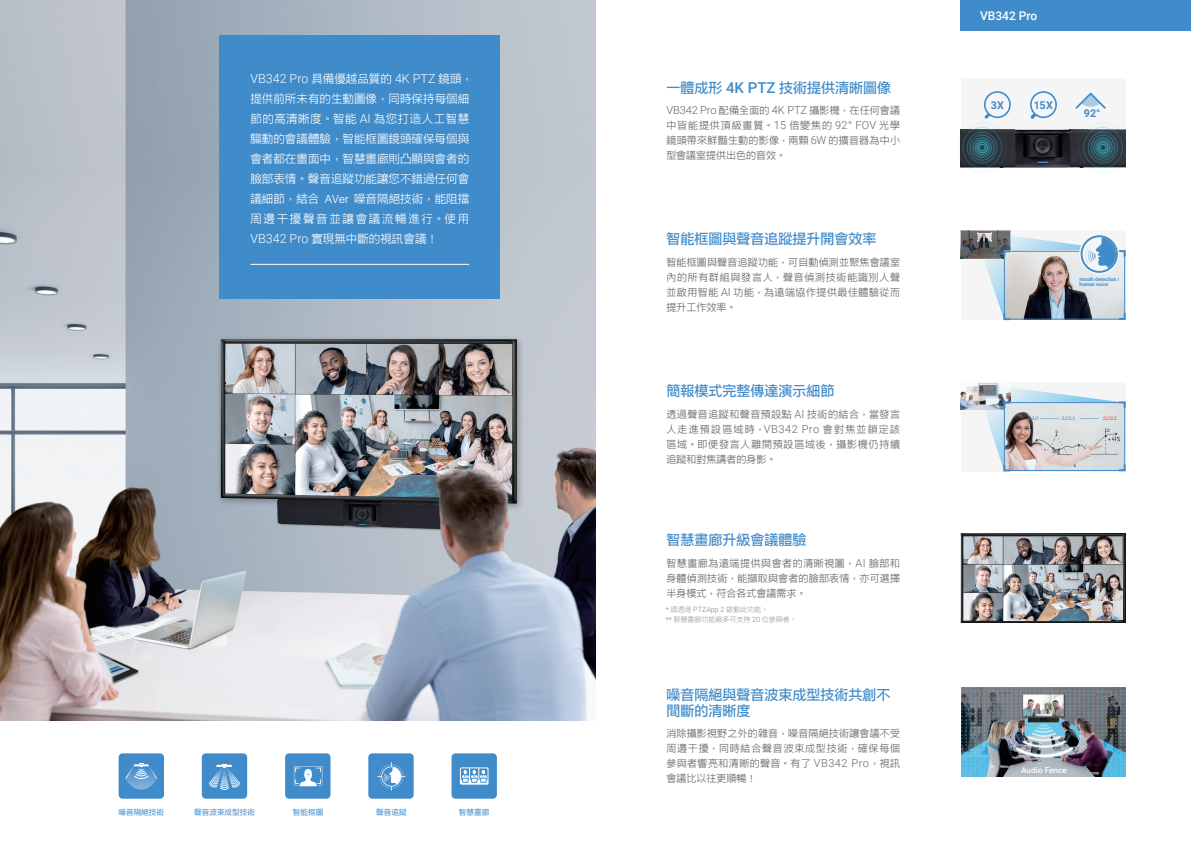
<style>
.page{position:relative;width:1191px;height:842px;background:#fff}
.page>*{position:absolute;margin:0;border:0;box-sizing:border-box;transform-origin:0 0}
.t1{font:700 14px/16.8px "ARUD Jing Xi Hei E1 B5 HK";color:#408bca}
.t2{font:300 12.5px "Roboto";color:#fff}
.t3{font:500 12px "Roboto";color:#fff}
.t4{font:500 11.5px/20px "ARUD Jing Xi Hei E1 B5 HK";color:#fff;text-align:justify}
.t5{font:700 10.7px "Roboto";color:#408bca}
.t6{font:500 10px/15px "ARUD Jing Xi Hei E1 B5 HK";letter-spacing:.05em;color:#636366;text-align:justify}
.t7{font:500 8px "Roboto";color:#fff}
.t8{font:7.6px "ARUD Jing Xi Hei E1 B5 HK DB";color:#408bca}
.t9{font:300 7px/10px "ARUD Jing Xi Hei E1 B5 HK";color:#808285}
.t10{font:700 5px/5px "Roboto";color:#408bca}
.s1{font-family:"ARUD Jing Xi Hei E1 B5 HK";font-weight:500;font-size:11.5px}
.s2{font-family:"Roboto";font-weight:300;font-size:12.5px}
.s3{font-family:"Roboto";font-weight:500;font-size:15px}
.s4{font-family:"Roboto";font-weight:300;font-size:11px}
.s5{font-family:"Roboto"}
.s6{font-family:"Roboto";font-size:7.2px}
</style>
<div class="page">
<img style="left:0;top:0;width:595px;height:720px">
<div style="left:219px;top:35px;width:281px;height:264px;background:#408bca"></div>
<hr style="left:250px;top:264px;width:219px;height:1px;background:#fff">
<div style="left:368px;top:753px;width:46px;height:46px;background:#408bca;border-radius:4px"></div>
<div style="left:202px;top:753px;width:45px;height:46px;background:#408bca;border-radius:4px"></div>
<div style="left:119px;top:753px;width:45px;height:46px;background:#408bca;border-radius:4px"></div>
<div style="left:285px;top:753px;width:45px;height:46px;background:#408bca;border-radius:4px"></div>
<div style="left:451px;top:753px;width:46px;height:46px;background:#408bca;border-radius:4px"></div>
<svg style="left:377px;top:762px;width:28px;height:29px"></svg>
<svg style="left:125px;top:763px;width:32px;height:26px"></svg>
<svg style="left:294px;top:766px;width:28px;height:20px"></svg>
<svg style="left:209px;top:764px;width:31px;height:26px"></svg>
<div style="left:460px;top:767px;width:28px;height:17px;border:1px solid #fff"></div>
<svg style="left:460px;top:768px;width:28px;height:16px"></svg>
<div style="left:960px;top:78px;width:165px;height:90px;background:#f5f5f6"></div>
<img style="left:961px;top:687px;width:164px;height:90px">
<div style="left:960px;top:382px;width:165px;height:89px;background:#f5f5f6"></div>
<div style="left:961px;top:0;width:230px;height:30px;background:#408bca"></div>
<img style="left:960px;top:383px;width:38px;height:27px">
<svg style="left:979px;top:385px;width:147px;height:87px"></svg>
<div style="left:1004px;top:402px;width:121px;height:69px;border:1px solid #408bca"></div>
<svg style="left:981px;top:387px;width:13px;height:6px"></svg>
<div style="left:979px;top:385px;width:17px;height:10px;border:1px solid #408bca"></div>
<img style="left:1011px;top:129px;width:64px;height:39px">
<svg style="left:984px;top:91px;width:26px;height:27px"></svg>
<svg style="left:1030px;top:91px;width:27px;height:28px"></svg>
<svg style="left:1075px;top:93px;width:30px;height:16px"></svg>
<svg style="left:960px;top:231px;width:166px;height:90px"></svg>
<svg style="left:960px;top:533px;width:165px;height:89px"></svg>
<img style="left:963px;top:536px;width:159px;height:84px">
<img style="left:1091px;top:601px;width:31px;height:19px">
<img style="left:958px;top:118px;width:53px;height:53px">
<div style="left:970px;top:135px;width:24px;height:25px;border:1px solid #39c1d4;border-radius:50%"></div>
<div style="left:972px;top:138px;width:19px;height:19px;border:1px solid #39c1d4;border-radius:50%"></div>
<div style="left:975px;top:140px;width:14px;height:15px;border:1px solid #39c1d4;border-radius:50%"></div>
<div style="left:958px;top:122px;width:48px;height:51px;border:1px solid #39c1d4;border-radius:50%"></div>
<div style="left:962px;top:127px;width:39px;height:41px;border:1px solid #39c1d4;border-radius:50%"></div>
<div style="left:967px;top:132px;width:30px;height:31px;border:1px solid #39c1d4;border-radius:50%"></div>
<div style="left:976px;top:142px;width:11px;height:11px;border:1px solid #39c1d4;border-radius:50%"></div>
<div style="left:978px;top:144px;width:7px;height:7px;border:1px solid #39c1d4;border-radius:50%"></div>
<img style="left:1075px;top:124px;width:52px;height:47px">
<div style="left:1090px;top:135px;width:25px;height:25px;border:1px solid #39c1d4;border-radius:50%"></div>
<div style="left:1093px;top:138px;width:19px;height:19px;border:1px solid #39c1d4;border-radius:50%"></div>
<div style="left:1095px;top:140px;width:15px;height:15px;border:1px solid #39c1d4;border-radius:50%"></div>
<div style="left:1079px;top:122px;width:48px;height:51px;border:1px solid #39c1d4;border-radius:50%"></div>
<div style="left:1083px;top:127px;width:39px;height:41px;border:1px solid #39c1d4;border-radius:50%"></div>
<div style="left:1088px;top:132px;width:29px;height:31px;border:1px solid #39c1d4;border-radius:50%"></div>
<div style="left:1097px;top:142px;width:11px;height:11px;border:1px solid #39c1d4;border-radius:50%"></div>
<div style="left:1099px;top:144px;width:7px;height:7px;border:1px solid #39c1d4;border-radius:50%"></div>
<p class="t2" style="left:250px;top:69px;width:224px">VB342 Pro <span class="s1">具備優越品質的</span> 4K PTZ <span class="s1">鏡頭，</span></p>
<p class="t4" style="left:250px;top:89px;width:220px">提供前所未有的生動圖像，同時保持每個細節的高清晰度。智能 <span class="s2">AI</span> 為您打造人工智慧驅動的會議體驗，智能框圖鏡頭確保每個與會者都在畫面中，智慧畫廊則凸顯與會者的臉部表情。聲音追蹤功能讓您不錯過任何會議細節，結合 AVer 噪音隔絕技術，能阻擋周邊干擾聲音並讓會議流暢進行。使用<span class="s2">VB342 Pro</span> 實現無中斷的視訊會議！</p>
<p class="t8" style="left:118px;top:808px;width:47px">噪音隔絕技術</p>
<p class="t8" style="left:194px;top:808px;width:62px">聲音波束成型技術</p>
<p class="t8" style="left:293px;top:808px;width:32px">智能框圖</p>
<p class="t8" style="left:376px;top:808px;width:32px">聲音追蹤</p>
<p class="t8" style="left:459px;top:808px;width:32px">智慧畫廊</p>
<h1 class="t1" style="left:666px;top:79px;width:226px">一體成形 <span class="s3">4K PTZ</span> 技術提供清晰圖像</h1>
<p class="t6" style="left:666px;top:103px;width:235px"><span class="s4">VB342 Pro</span> 配備全面的 <span class="s4">4K PTZ</span> 攝影機，在任何會議中皆能提供頂級畫質。<span class="s4">15</span> 倍變焦的 <span class="s4">92° FOV</span> 光學鏡頭帶來鮮豔生動的影像，兩顆 <span class="s4">6W</span> 的擴音器為中小型會議室提供出色的音效。</p>
<h1 class="t1" style="left:666px;top:230px;width:211px">智能框圖與聲音追蹤提升開會效率</h1>
<p class="t6" style="left:666px;top:255px;width:235px">智能框圖與聲音追蹤功能，可自動偵測並聚焦會議室內的所有群組與發言人，聲音偵測技術能識別人聲並啟用智能 <span class="s4">AI</span> 功能，為遠端協作提供最佳體驗從而提升工作效率。</p>
<h1 class="t1" style="left:666px;top:382px;width:169px">簡報模式完整傳達演示細節</h1>
<p class="t6" style="left:666px;top:407px;width:235px">透過聲音追蹤和聲音預設點 <span class="s4">AI</span> 技術的結合，當發言人走進預設區域時，<span class="s4">VB342 Pro</span> 會對焦並鎖定該區域。即便發言人離開預設區域後，攝影機仍持續追蹤和對焦講者的身影。</p>
<h1 class="t1" style="left:666px;top:532px;width:141px">智慧畫廊升級會議體驗</h1>
<p class="t6" style="left:666px;top:556px;width:235px">智慧畫廊為遠端提供與會者的清晰視圖，<span class="s4">AI</span> 臉部和身體偵測技術，能擷取與會者的臉部表情，亦可選擇半身模式，符合各式會議需求。</p>
<p class="t9" style="left:666px;top:605px;width:133px"><span class="s5">*</span> 請透過 <span class="s6">PTZApp 2</span> 啟動此功能。<br><span class="s5">**</span> 智慧畫廊功能最多可支持 <span class="s6">20</span> 位參與者。</p>
<h1 class="t1" style="left:666px;top:686px;width:225px">噪音隔絕與聲音波束成型技術共創不間斷的清晰度</h1>
<p class="t6" style="left:666px;top:726px;width:235px">消除攝影視野之外的雜音，噪音隔絕技術讓會議不受周邊干擾，同時結合聲音波束成型技術，確保每個參與者響亮和清晰的聲音。有了 <span class="s4">VB342 Pro</span>，視訊會議比以往更順暢！</p>
<p class="t3" style="left:980px;top:8px;width:59px">VB342 Pro</p>
<p class="t5" style="left:991px;top:97px;width:14px">3X</p>
<p class="t5" style="left:1033px;top:97px;width:21px">15X</p>
<p class="t5" style="left:1083px;top:105px;width:18px">92°</p>
<p class="t10" style="left:1079px;top:276px;width:41px">mouth detection / human voice</p>
<p class="t7" style="left:1021px;top:764px;width:47px">Audio Fence</p>
</div>
